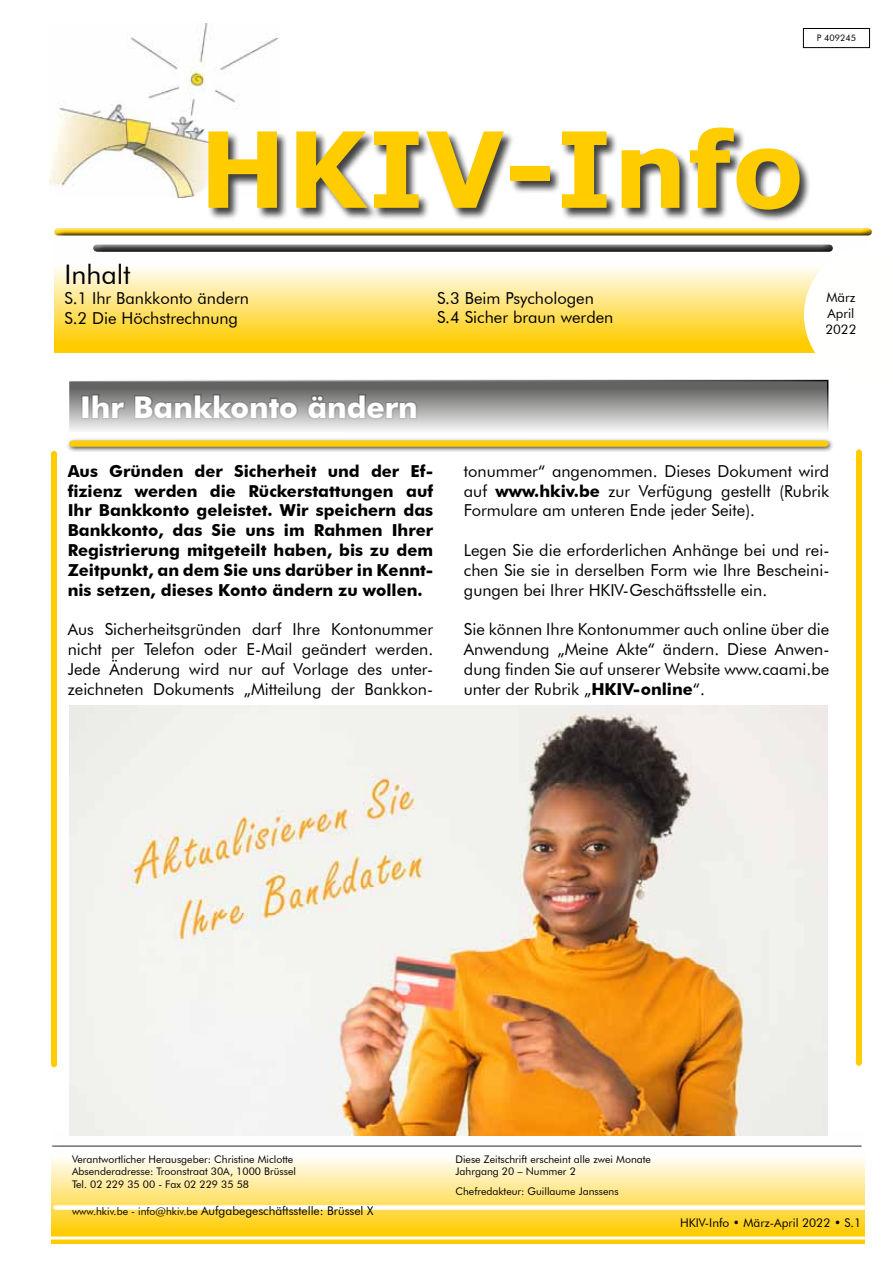
<style>
.page{position:relative;width:893px;height:1263px;background:#fff}
.page>*{position:absolute;margin:0;border:0;box-sizing:border-box;transform-origin:0 0}
.t1{font:700 105px "Verdana";color:#fc0}
.t2{font:700 30px "Futura BT";color:#fff}
.t3{font:27px "Futura BT";color:#000}
.t4{font:16.5px/19.8px "Futura BT";color:#000;text-align:justify}
.t5{font:700 16.5px/19.8px "Futura BT";color:#000;text-align:justify}
.t6{font:13.2px/15.9px "Futura BT";color:#000}
.t7{font:12px "Futura BT";color:#000}
.t8{font:10.5px/12.6px "Futura BT";color:#000}
.t9{font:9px "Futura BT";color:#000}
.s1{font-weight:700}
.s2{font-size:10.5px}
</style>
<div class="page">
<img style="left:50px;top:23px;width:228px;height:174px">
<svg style="left:52px;top:1130px;width:813px;height:113px"></svg>
<svg style="left:54px;top:267px;width:750px;height:86px;background:#ffe16c"></svg>
<div style="left:208px;top:127px;width:604px;height:94px;background:#000;opacity:.75"></div>
<div style="left:52px;top:227px;width:820px;height:11px;background:#000;opacity:.75"></div>
<div style="left:91px;top:243px;width:742px;height:11px;background:#000;opacity:.75"></div>
<svg style="left:804px;top:245px;width:29px;height:140px"></svg>
<div style="left:51px;top:454px;width:6px;height:610px;background:#fc0"></div>
<div style="left:856px;top:452px;width:6px;height:611px;background:#fc0"></div>
<div style="left:56px;top:1205px;width:808px;height:5px;background:#fff"></div>
<hr style="left:48px;top:1236px;width:816px;height:3px;background:#fffffe">
<div style="left:803px;top:28px;width:67px;height:20px;border:1px solid #000"></div>
<div style="left:68px;top:381px;width:760px;height:52px;background:linear-gradient(to bottom,#525150,#f5f5f5)"></div>
<div style="left:81px;top:395px;width:9px;height:25px;border:3px solid #454444"></div>
<svg style="left:90px;top:392px;width:329px;height:30px;background:#9c9c9c"></svg>
<div style="left:68px;top:380px;width:760px;height:54px;border:2px solid #fff"></div>
<div style="left:66px;top:437px;width:769px;height:16px;background:#000;opacity:.75"></div>
<div style="left:72px;top:441px;width:753px;height:6px;background:#fc0"></div>
<div style="left:50px;top:1144px;width:812px;height:5px;background:#000;opacity:.75"></div>
<img style="left:69px;top:705px;width:758px;height:430px">
<p class="t9" style="left:817px;top:33px;width:41px">P 409245</p>
<h1 class="t1" style="left:199px;top:95px;width:607px">HKIV-Info</h1>
<h3 class="t3" style="left:64px;top:258px;width:67px">Inhalt</h3>
<p class="t4" style="left:64px;top:288px;width:186px">S.1 Ihr Bankkonto ändern<br>S.2 Die Höchstrechnung</p>
<p class="t4" style="left:437px;top:288px;width:178px">S.3 Beim Psychologen<br>S.4 Sicher braun werden</p>
<h2 class="t2" style="left:80px;top:389px;width:339px">Ihr Bankkonto ändern</h2>
<p class="t6" style="left:825px;top:289px;width:33px">März<br>April<br>2022</p>
<p class="t5" style="left:68px;top:461px;width:367px">Aus Gründen der Sicherheit und der Ef&shy;fizienz werden die Rückerstattungen auf Ihr Bankkonto geleistet. Wir speichern das Bankkonto, das Sie uns im Rahmen Ihrer Registrierung mitgeteilt haben, bis zu dem Zeitpunkt, an dem Sie uns darüber in Kennt&shy;nis setzen, dieses Konto ändern zu wollen.</p>
<p class="t4" style="left:68px;top:619px;width:367px">Aus Sicherheitsgründen darf Ihre Kontonummer nicht per Telefon oder E-Mail geändert werden.<br>Jede Änderung wird nur auf Vorlage des unter&shy;zeichneten Dokuments „Mitteilung der Bankkon-</p>
<p class="t4" style="left:464px;top:461px;width:367px">tonummer“ angenommen. Dieses Dokument wird auf <span class="s1">www.hkiv.be</span> zur Verfügung gestellt (Rubrik Formulare am unteren Ende jeder Seite).</p>
<p class="t4" style="left:464px;top:540px;width:367px">Legen Sie die erforderlichen Anhänge bei und rei&shy;chen Sie sie in derselben Form wie Ihre Bescheini&shy;gungen bei Ihrer HKIV-Geschäftsstelle ein.</p>
<p class="t4" style="left:464px;top:619px;width:367px">Sie können Ihre Kontonummer auch online über die Anwendung „Meine Akte“ ändern. Diese Anwen&shy;dung finden Sie auf unserer Website www.caami.be unter der Rubrik „<span class="s1">HKIV-online</span>“.</p>
<p class="t8" style="left:72px;top:1153px;width:225px">Verantwortlicher Herausgeber: Christine Miclotte<br>Absenderadresse: Troonstraat 30A, 1000 Brüssel<br>Tel. 02 229 35 00 - Fax 02 229 35 58</p>
<p class="t7" style="left:72px;top:1203px;width:303px"><span class="s2">www.hkiv.be - info@hkiv.be</span> Aufgabegeschäftsstelle: Brüssel X</p>
<p class="t8" style="left:455px;top:1153px;width:197px">Diese Zeitschrift erscheint alle zwei Monate<br>Jahrgang 20 – Nummer 2</p>
<p class="t8" style="left:455px;top:1185px;width:165px">Chefredakteur: Guillaume Janssens</p>
<p class="t7" style="left:680px;top:1215px;width:183px">HKIV-Info • März-April 2022 • S.1</p>
</div>
